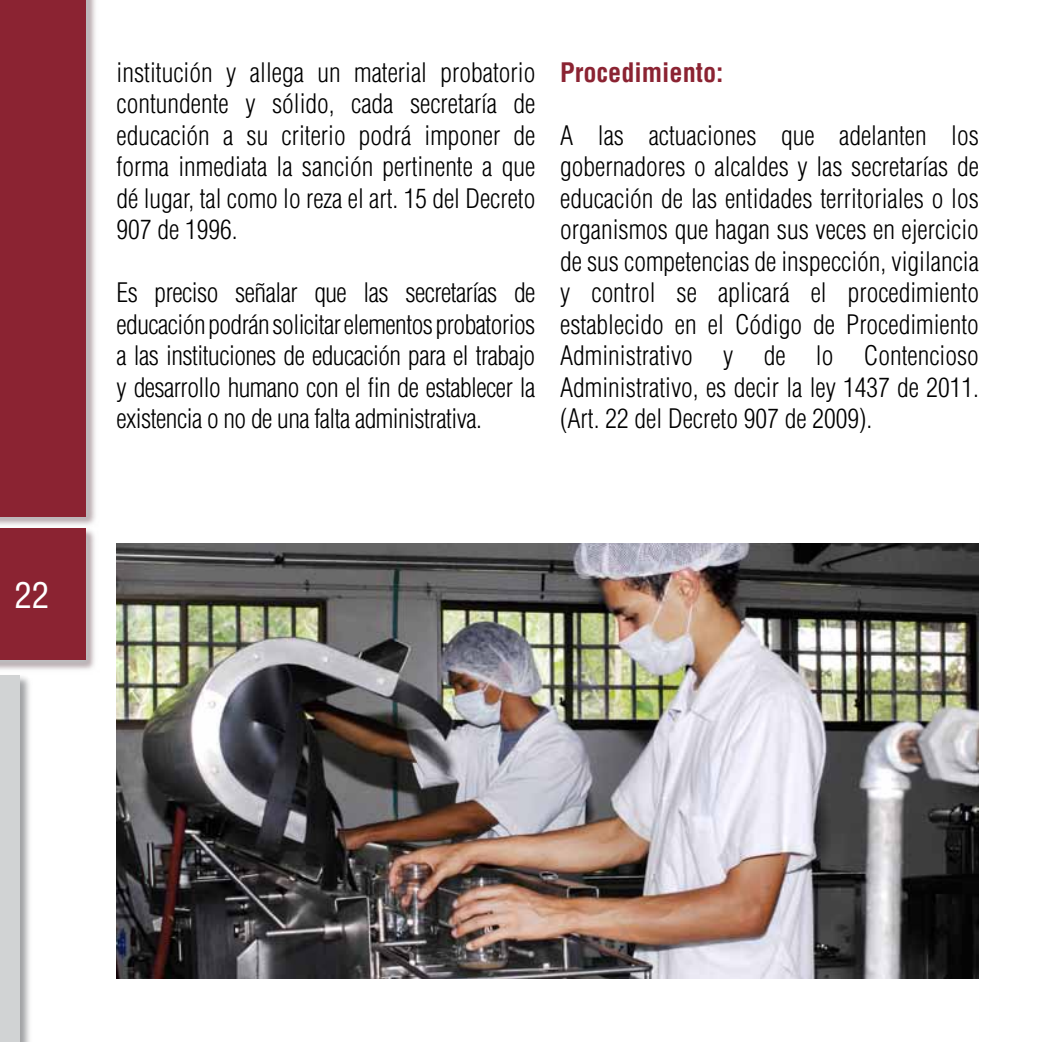
<style>
.page{position:relative;width:1042px;height:1042px;background:#fff}
.page>*{position:absolute;margin:0;border:0;box-sizing:border-box;transform-origin:0 0}
.t1{font:condensed 35px "Helvetica LT Std";color:#fff}
.t2{font:300 condensed 26.25px/31.5px "Helvetica LT Std";color:#000;text-align:justify}
.t3{font:700 condensed 26.25px "Helvetica LT Std";color:#8b2332}
</style>
<div class="page">
<img style="left:0;top:0;width:96px;height:525px">
<div style="left:0;top:0;width:86px;height:516px;background:#8b2332"></div>
<img style="left:0;top:528px;width:95px;height:142px">
<div style="left:0;top:529px;width:86px;height:131px;background:#8b2332"></div>
<img style="left:20px;top:676px;width:10px;height:366px">
<div style="left:0;top:675px;width:20px;height:367px;background:#d1d3d4"></div>
<img style="left:117px;top:543px;width:862px;height:436px">
<h1 class="t1" style="left:14px;top:573px;width:37px">22</h1>
<p class="t2" style="left:117px;top:56px;width:420px">institución y allega un material probatorio contundente y sólido, cada secretaría de educación a su criterio podrá imponer de forma inmediata la sanción pertinente a que dé lugar, tal como lo reza el art. 15 del Decreto 907 de 1996.</p>
<p class="t2" style="left:117px;top:277px;width:420px">Es preciso señalar que las secretarías de educación podrán solicitar elementos probatorios a las instituciones de educación para el trabajo y desarrollo humano con el fin de establecer la existencia o no de una falta administrativa.</p>
<p class="t3" style="left:560px;top:56px;width:165px">Procedimiento:</p>
<p class="t2" style="left:560px;top:119px;width:420px">A las actuaciones que adelanten los gobernadores o alcaldes y las secretarías de educación de las entidades territoriales o los organismos que hagan sus veces en ejercicio de sus competencias de inspección, vigilancia y control se aplicará el procedimiento establecido en el Código de Procedimiento Administrativo y de lo Contencioso Administrativo, es decir la ley 1437 de 2011. (Art. 22 del Decreto 907 de 2009).</p>
</div>
